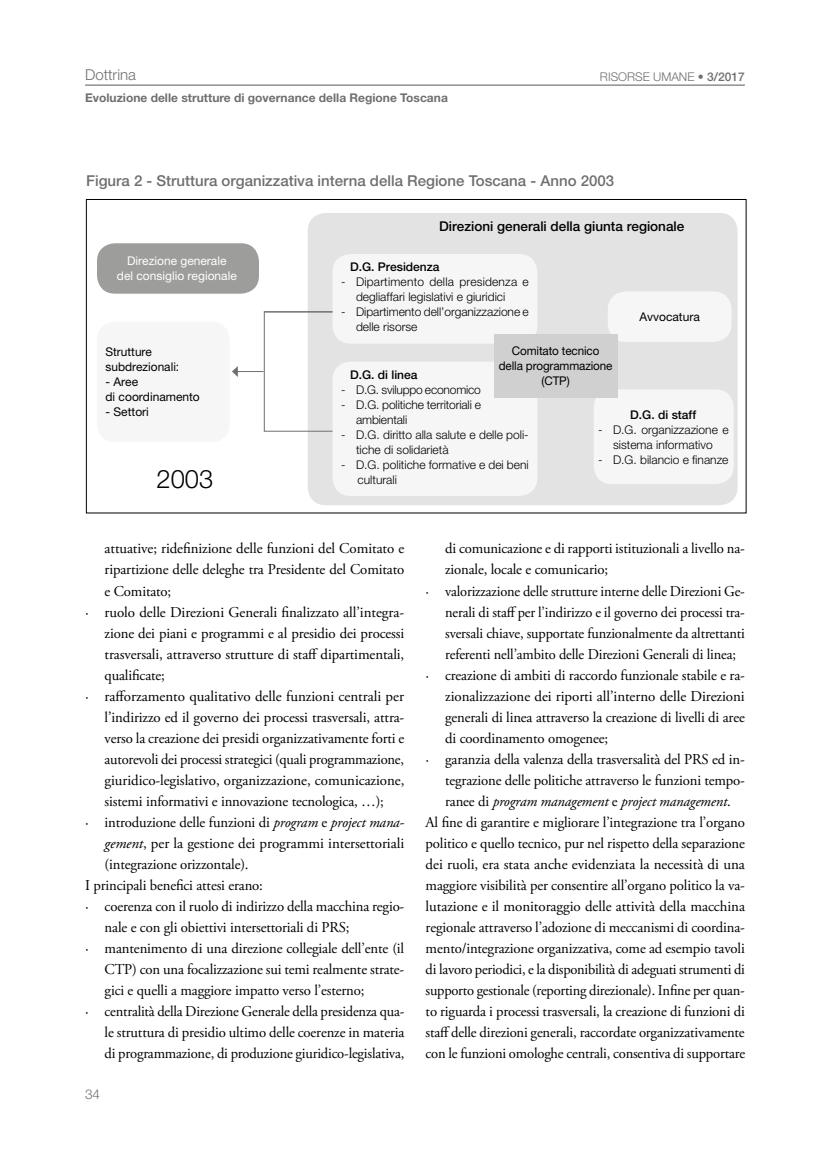
<style>
.page{position:relative;width:830px;height:1149px;background:#fff}
.page>*{position:absolute;margin:0;border:0;box-sizing:border-box;transform-origin:0 0}
.t1{font:300 25.5px "Helvetica Neue LT Std";color:#000}
.t2{font:15px "Adobe Garamond Pro";letter-spacing:-.01em;color:#000}
.t3{font:15px "Adobe Garamond Pro";letter-spacing:-.01em;color:#000;scale:.96 1}
.t4{font:500 15px "Helvetica Neue LT Std";color:#706f6f}
.t5{font:italic 15px "Adobe Garamond Pro";letter-spacing:-.01em;color:#000}
.t6{font:300 15px "Helvetica Neue LT Std";color:#706f6f}
.t7{font:500 13.5px "Helvetica Neue LT Std";color:#000}
.t8{font:300 13.5px "Helvetica Neue LT Std";color:#706f6f}
.t9{font:300 12px/15px "Helvetica Neue LT Std";color:#000}
.t10{font:12px/15px "Helvetica Neue LT Std";color:#000}
.t11{font:700 12px "Helvetica Neue LT Std";color:#706f6f}
.t12{font:12px/15px "Helvetica Neue LT Std";color:#fff;text-align:center}
.t13{font:500 12px "Helvetica Neue LT Std";color:#000}
.t14{font:300 12px "Helvetica Neue LT Std";color:#706f6f}
.s1{font-weight:400}
.s2{font-weight:500}
.s3{font-style:italic}
.s4{font-style:normal}
</style>
<div class="page">
<hr style="left:85px;top:85px;width:659px;height:1px;background:#575756">
<div style="left:307px;top:213px;width:430px;height:292px;background:#e3e3e3;border-radius:18px"></div>
<div style="left:97px;top:243px;width:162px;height:50px;background:#9d9d9c;border-radius:18px"></div>
<div style="left:97px;top:321px;width:132px;height:121px;background:#f6f6f6;border-radius:18px"></div>
<div style="left:332px;top:254px;width:205px;height:89px;background:#f6f6f6;border-radius:18px"></div>
<div style="left:332px;top:361px;width:205px;height:135px;background:#f6f6f6;border-radius:18px"></div>
<div style="left:607px;top:291px;width:124px;height:51px;background:#f6f6f6;border-radius:18px"></div>
<div style="left:593px;top:389px;width:140px;height:95px;background:#f6f6f6;border-radius:18px"></div>
<svg style="left:232px;top:310px;width:101px;height:122px"></svg>
<div style="left:493px;top:334px;width:124px;height:63px;background:#d0d0d0"></div>
<p class="t6" style="left:85px;top:66px;width:52px">Dottrina</p>
<p class="t11" style="left:85px;top:90px;width:364px">Evoluzione delle strutture di governance della Regione Toscana</p>
<p class="t14" style="left:599px;top:70px;width:146px">RISORSE UMANE <span class="s1">•</span> <span class="s2">3/2017</span></p>
<p class="t4" style="left:86px;top:171px;width:529px">Figura 2 - Struttura organizzativa interna della Regione Toscana - Anno 2003</p>
<p class="t12" style="left:117px;top:253px;width:121px">Direzione generale<br>del consiglio regionale</p>
<p class="t10" style="left:105px;top:344px;width:75px">Strutture subdrezionali:</p>
<p class="t10" style="left:105px;top:374px;width:96px">- Aree<br>di coordinamento</p>
<p class="t10" style="left:105px;top:404px;width:45px">- Settori</p>
<h1 class="t1" style="left:156px;top:463px;width:58px">2003</h1>
<p class="t7" style="left:439px;top:218px;width:246px">Direzioni generali della giunta regionale</p>
<p class="t13" style="left:350px;top:259px;width:91px">D.G. Presidenza</p>
<p class="t9" style="left:356px;top:274px;width:174px;text-indent:-15px">- Dipartimento della presidenza e degliaffari legislativi e giuridici</p>
<p class="t9" style="left:356px;top:304px;width:174px;text-indent:-15px">- Dipartimento dell’organizzazione e delle risorse</p>
<p class="t13" style="left:350px;top:367px;width:69px">D.G. di linea</p>
<p class="t9" style="left:341px;top:381px;width:141px">- D.G. sviluppo economico</p>
<p class="t9" style="left:356px;top:396px;width:126px;text-indent:-15px">- D.G. politiche territoriali e ambientali</p>
<p class="t9" style="left:356px;top:426px;width:174px;text-indent:-15px">- D.G. diritto alla salute e delle poli&shy;tiche di solidarietà</p>
<p class="t9" style="left:357px;top:456px;width:172px;text-indent:-16px">- D.G. politiche formative e dei beni culturali</p>
<p class="t10" style="left:639px;top:309px;width:62px">Avvocatura</p>
<p class="t10" style="left:498px;top:343px;width:115px;text-align:center">Comitato tecnico della programmazione (CTP)</p>
<p class="t13" style="left:630px;top:407px;width:67px">D.G. di staff</p>
<p class="t9" style="left:597px;top:421px;width:132px;text-align:center">- D.G. organizzazione e sistema informativo</p>
<p class="t9" style="left:597px;top:451px;width:132px">- D.G. bilancio e finanze</p>
<p class="t2" style="left:105px;top:539px;width:301px">attuative; ridefinizione delle funzioni del Comitato e</p>
<p class="t2" style="left:105px;top:560px;width:301px">ripartizione delle deleghe tra Presidente del Comitato</p>
<p class="t2" style="left:105px;top:581px;width:68px">e Comitato;</p>
<p class="t2" style="left:85px;top:602px;width:320px">· ruolo delle Direzioni Generali finalizzato all’integra-</p>
<p class="t2" style="left:105px;top:623px;width:301px">zione dei piani e programmi e al presidio dei processi</p>
<p class="t2" style="left:105px;top:644px;width:301px">trasversali, attraverso strutture di staff dipartimentali,</p>
<p class="t2" style="left:105px;top:665px;width:62px">qualificate;</p>
<p class="t2" style="left:85px;top:686px;width:320px">· rafforzamento qualitativo delle funzioni centrali per</p>
<p class="t2" style="left:105px;top:707px;width:301px">l’indirizzo ed il governo dei processi trasversali, attra-</p>
<p class="t2" style="left:105px;top:728px;width:301px">verso la creazione dei presidi organizzativamente forti e</p>
<p class="t2" style="left:105px;top:749px;width:301px">autorevoli dei processi strategici (quali programmazione,</p>
<p class="t2" style="left:105px;top:770px;width:301px">giuridico-legislativo, organizzazione, comunicazione,</p>
<p class="t2" style="left:105px;top:791px;width:281px">sistemi informativi e innovazione tecnologica, …);</p>
<p class="t2" style="left:85px;top:812px;width:320px">· introduzione delle funzioni di <span class="s3">program</span> e <span class="s3">project mana-</span></p>
<p class="t2" style="left:105px;top:833px;width:301px"><span class="s3">gement</span>, per la gestione dei programmi intersettoriali</p>
<p class="t2" style="left:105px;top:854px;width:145px">(integrazione orizzontale).</p>
<p class="t2" style="left:85px;top:875px;width:179px">I principali benefici attesi erano:</p>
<p class="t2" style="left:85px;top:896px;width:320px">· coerenza con il ruolo di indirizzo della macchina regio-</p>
<p class="t2" style="left:105px;top:917px;width:246px">nale e con gli obiettivi intersettoriali di PRS;</p>
<p class="t2" style="left:85px;top:938px;width:320px">· mantenimento di una direzione collegiale dell’ente (il</p>
<p class="t2" style="left:105px;top:959px;width:301px">CTP) con una focalizzazione sui temi realmente strate-</p>
<p class="t2" style="left:105px;top:980px;width:261px">gici e quelli a maggiore impatto verso l’esterno;</p>
<p class="t2" style="left:85px;top:1001px;width:321px">· centralità della Direzione Generale della presidenza qua-</p>
<p class="t2" style="left:105px;top:1022px;width:301px">le struttura di presidio ultimo delle coerenze in materia</p>
<p class="t2" style="left:105px;top:1043px;width:301px">di programmazione, di produzione giuridico-legislativa,</p>
<p class="t8" style="left:85px;top:1085px;width:17px">34</p>
<p class="t2" style="left:445px;top:539px;width:300px">di comunicazione e di rapporti istituzionali a livello na-</p>
<p class="t2" style="left:445px;top:560px;width:164px">zionale, locale e comunicario;</p>
<p class="t3" style="left:425px;top:581px;width:334px">· valorizzazione delle strutture interne delle Direzioni Ge-</p>
<p class="t3" style="left:445px;top:602px;width:313px">nerali di staff per l’indirizzo e il governo dei processi tra-</p>
<p class="t3" style="left:445px;top:623px;width:313px">sversali chiave, supportate funzionalmente da altrettanti</p>
<p class="t3" style="left:445px;top:644px;width:304px">referenti nell’ambito delle Direzioni Generali di linea;</p>
<p class="t2" style="left:425px;top:665px;width:320px">· creazione di ambiti di raccordo funzionale stabile e ra-</p>
<p class="t2" style="left:445px;top:686px;width:301px">zionalizzazione dei riporti all’interno delle Direzioni</p>
<p class="t2" style="left:445px;top:707px;width:301px">generali di linea attraverso la creazione di livelli di aree</p>
<p class="t2" style="left:445px;top:728px;width:164px">di coordinamento omogenee;</p>
<p class="t2" style="left:425px;top:749px;width:320px">· garanzia della valenza della trasversalità del PRS ed in-</p>
<p class="t2" style="left:445px;top:770px;width:301px">tegrazione delle politiche attraverso le funzioni tempo-</p>
<p class="t5" style="left:445px;top:791px;width:287px"><span class="s4">ranee di</span> program management <span class="s4">e</span> project management<span class="s4">.</span></p>
<p class="t2" style="left:425px;top:812px;width:320px">Al fine di garantire e migliorare l’integrazione tra l’organo</p>
<p class="t2" style="left:425px;top:833px;width:320px">politico e quello tecnico, pur nel rispetto della separazione</p>
<p class="t2" style="left:425px;top:854px;width:321px">dei ruoli, era stata anche evidenziata la necessità di una</p>
<p class="t2" style="left:425px;top:875px;width:320px">maggiore visibilità per consentire all’organo politico la va-</p>
<p class="t2" style="left:425px;top:896px;width:321px">lutazione e il monitoraggio delle attività della macchina</p>
<p class="t2" style="left:425px;top:917px;width:320px">regionale attraverso l’adozione di meccanismi di coordina-</p>
<p class="t2" style="left:425px;top:938px;width:320px">mento/integrazione organizzativa, come ad esempio tavoli</p>
<p class="t3" style="left:425px;top:959px;width:334px">di lavoro periodici, e la disponibilità di adeguati strumenti di</p>
<p class="t3" style="left:425px;top:980px;width:334px">supporto gestionale (reporting direzionale). Infine per quan-</p>
<p class="t2" style="left:425px;top:1001px;width:320px">to riguarda i processi trasversali, la creazione di funzioni di</p>
<p class="t2" style="left:425px;top:1022px;width:320px">staff delle direzioni generali, raccordate organizzativamente</p>
<p class="t2" style="left:425px;top:1043px;width:321px">con le funzioni omologhe centrali, consentiva di supportare</p>
</div>
